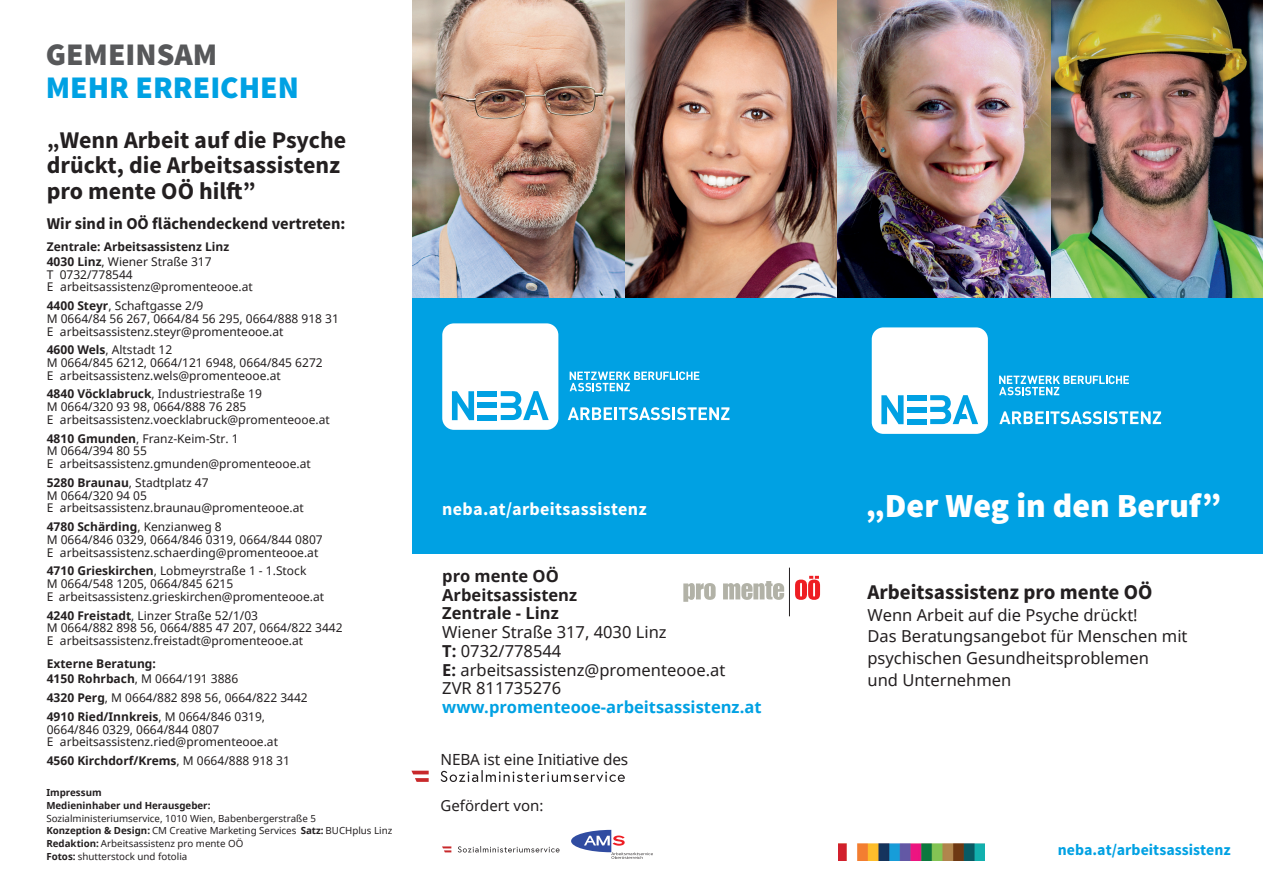
<style>
.page{position:relative;width:1263px;height:893px;background:#fff}
.page>*{position:absolute;margin:0;border:0;box-sizing:border-box;transform-origin:0 0}
.t1{font:900 33.75px "Source Sans Pro";color:#fff}
.t2{font:900 31.5px "Source Sans Pro";color:#00a1e3}
.t3{font:900 31.5px "Source Sans Pro";color:#57585a}
.t4{font:700 24px/25.5px "Source Sans Pro";color:#231f20}
.t5{font:700 21px "Source Sans Pro";color:#231f20}
.t6{font:700 18px "Source Sans Pro";letter-spacing:.02em;color:#fff}
.t7{font:16.5px/21.8px "Noto Sans";color:#231f20}
.t8{font:700 16.5px/18.8px "Noto Sans";color:#231f20}
.t9{font:700 16.5px "Source Sans Pro";color:#231f20}
.t10{font:700 16.5px "Noto Sans";color:#00a1e3}
.t11{font:700 15.75px "Source Sans Pro";letter-spacing:.005em;color:#00a1e3}
.t12{font:15.45px "Noto Sans";letter-spacing:-.01em;color:#231f20}
.t13{font:15px "Noto Sans";color:#231f20}
.t14{font:12px/12.8px "Noto Sans";color:#231f20}
.t15{font:700 12px/14.9px "Noto Sans";color:#231f20}
.t16{font:9.75px/12.8px "Noto Sans";color:#231f20}
.t17{font:700 9.75px/12.8px "Noto Sans";color:#231f20}
.s1{font-weight:400}
.s2{font-weight:700}
</style>
<div class="page">
<div style="left:412px;top:298px;width:851px;height:255px;background:#00a1e3"></div>
<div style="left:442px;top:323px;width:116px;height:107px;background:#fff;border-radius:12px"></div>
<svg style="left:452px;top:391px;width:22px;height:29px"></svg>
<div style="left:478px;top:391px;width:19px;height:5px;background:#00a1e3"></div>
<div style="left:478px;top:403px;width:19px;height:5px;background:#00a1e3"></div>
<div style="left:478px;top:415px;width:19px;height:5px;background:#00a1e3"></div>
<svg style="left:501px;top:391px;width:48px;height:29px"></svg>
<svg style="left:570px;top:372px;width:129px;height:19px"></svg>
<svg style="left:568px;top:407px;width:161px;height:13px"></svg>
<svg style="left:571px;top:830px;width:82px;height:29px"></svg>
<img style="left:838px;top:844px;width:146px;height:16px">
<img style="left:412px;top:0;width:851px;height:298px">
<hr style="left:789px;top:568px;width:1px;height:48px;background:#231f20">
<svg style="left:683px;top:583px;width:33px;height:19px"></svg>
<svg style="left:723px;top:581px;width:61px;height:19px"></svg>
<svg style="left:795px;top:576px;width:25px;height:24px"></svg>
<svg style="left:442px;top:846px;width:118px;height:7px"></svg>
<svg style="left:440px;top:770px;width:185px;height:12px"></svg>
<svg style="left:411px;top:771px;width:18px;height:11px"></svg>
<div style="left:872px;top:327px;width:116px;height:107px;background:#fff;border-radius:12px"></div>
<svg style="left:881px;top:395px;width:22px;height:29px"></svg>
<div style="left:907px;top:395px;width:19px;height:5px;background:#00a1e3"></div>
<div style="left:907px;top:407px;width:19px;height:5px;background:#00a1e3"></div>
<div style="left:907px;top:419px;width:19px;height:5px;background:#00a1e3"></div>
<svg style="left:930px;top:395px;width:48px;height:29px"></svg>
<svg style="left:999px;top:376px;width:130px;height:19px"></svg>
<svg style="left:999px;top:411px;width:162px;height:13px"></svg>
<h2 class="t3" style="left:46px;top:34px;width:173px">GEMEINSAM</h2>
<h2 class="t2" style="left:46px;top:67px;width:255px">MEHR ERREICHEN</h2>
<h3 class="t4" style="left:47px;top:128px;width:301px">„Wenn Arbeit auf die Psyche drückt, die Arbeitsassistenz pro mente OÖ hilft”</h3>
<h3 class="t9" style="left:47px;top:213px;width:300px">Wir sind in OÖ flächendeckend vertreten:</h3>
<p class="t15" style="left:47px;top:239px;width:184px">Zentrale: Arbeitsassistenz Linz<br>4030 Linz<span class="s1">, Wiener Straße 317</span></p>
<p class="t14" style="left:47px;top:267px;width:208px">T 0732/778544<br>E arbeitsassistenz@promenteooe.at</p>
<p class="t14" style="left:47px;top:299px;width:294px"><span class="s2">4400 Steyr</span>, Schaftgasse 2/9<br>M 0664/84 56 267, 0664/84 56 295, 0664/888 918 31<br>E arbeitsassistenz.steyr@promenteooe.at</p>
<p class="t14" style="left:47px;top:343px;width:277px"><span class="s2">4600 Wels</span>, Altstadt 12<br>M 0664/845 6212, 0664/121 6948, 0664/845 6272<br>E arbeitsassistenz.wels@promenteooe.at</p>
<p class="t14" style="left:47px;top:387px;width:285px"><span class="s2">4840 Vöcklabruck</span>, Industriestraße 19<br>M 0664/320 93 98, 0664/888 76 285<br>E arbeitsassistenz.voecklabruck@promenteooe.at</p>
<p class="t14" style="left:47px;top:432px;width:266px"><span class="s2">4810 Gmunden</span>, Franz-Keim-Str. 1<br>M 0664/394 80 55<br>E arbeitsassistenz.gmunden@promenteooe.at</p>
<p class="t14" style="left:47px;top:476px;width:258px"><span class="s2">5280 Braunau</span>, Stadtplatz 47<br>M 0664/320 94 05<br>E arbeitsassistenz.braunau@promenteooe.at</p>
<p class="t14" style="left:47px;top:520px;width:277px"><span class="s2">4780 Schärding</span>, Kenzianweg 8<br>M 0664/846 0329, 0664/846 0319, 0664/844 0807<br>E arbeitsassistenz.schaerding@promenteooe.at</p>
<p class="t14" style="left:47px;top:564px;width:279px"><span class="s2">4710 Grieskirchen</span>, Lobmeyrstraße 1 - 1.Stock<br>M 0664/548 1205, 0664/845 6215<br>E arbeitsassistenz.grieskirchen@promenteooe.at</p>
<p class="t14" style="left:47px;top:609px;width:297px"><span class="s2">4240 Freistadt</span>, Linzer Straße 52/1/03<br>M 0664/882 898 56, 0664/885 47 207, 0664/822 3442<br>E arbeitsassistenz.freistadt@promenteooe.at</p>
<p class="t15" style="left:47px;top:656px;width:193px">Externe Beratung:<br>4150 Rohrbach<span class="s1">, M 0664/191 3886</span></p>
<p class="t14" style="left:47px;top:688px;width:263px;line-height:18.8px"><span class="s2">4320 Perg</span>, M 0664/882 898 56, 0664/822 3442<br><span class="s2">4910 Ried/Innkreis</span>, M 0664/846 0319,</p>
<p class="t14" style="left:47px;top:722px;width:233px">0664/846 0329, 0664/844 0807<br>E arbeitsassistenz.ried@promenteooe.at</p>
<p class="t15" style="left:47px;top:753px;width:245px">4560 Kirchdorf/Krems<span class="s1">, M 0664/888 918 31</span></p>
<p class="t17" style="left:46px;top:786px;width:166px">Impressum<br>Medieninhaber und Herausgeber:</p>
<p class="t16" style="left:46px;top:811px;width:348px">Sozialministeriumservice, 1010 Wien, Babenbergerstraße 5<br><span class="s2">Konzeption &amp; Design:</span> CM Creative Marketing Services <span class="s2">Satz:</span> BUCHplus Linz <span class="s2">Redaktion:</span> Arbeitsassistenz pro mente OÖ<br><span class="s2">Fotos:</span> shutterstock und fotolia</p>
<h3 class="t6" style="left:442px;top:498px;width:206px">neba.at/arbeitsassistenz</h3>
<h3 class="t8" style="left:442px;top:566px;width:136px">pro mente OÖ<br>Arbeitsassistenz<br>Zentrale - Linz</h3>
<h3 class="t7" style="left:442px;top:622px;width:285px;line-height:18.8px">Wiener Straße 317, 4030 Linz<br><span class="s2">T:</span> 0732/778544<br><span class="s2">E:</span> arbeitsassistenz@promenteooe.at<br>ZVR 811735276</h3>
<h3 class="t10" style="left:442px;top:695px;width:321px">www.promenteooe-arbeitsassistenz.at</h3>
<p class="t12" style="left:440px;top:749px;width:189px">NEBA ist eine Initiative des</p>
<p class="t13" style="left:440px;top:795px;width:104px">Gefördert von:</p>
<h1 class="t1" style="left:865px;top:483px;width:357px">„Der Weg in den Beruf”</h1>
<h3 class="t5" style="left:867px;top:578px;width:286px">Arbeitsassistenz pro mente OÖ</h3>
<h3 class="t7" style="left:867px;top:603px;width:322px">Wenn Arbeit auf die Psyche drückt!<br>Das Beratungsangebot für Menschen mit psychischen Gesundheitsproblemen<br>und Unternehmen</h3>
<h3 class="t11" style="left:1058px;top:840px;width:174px">neba.at/arbeitsassistenz</h3>
</div>
